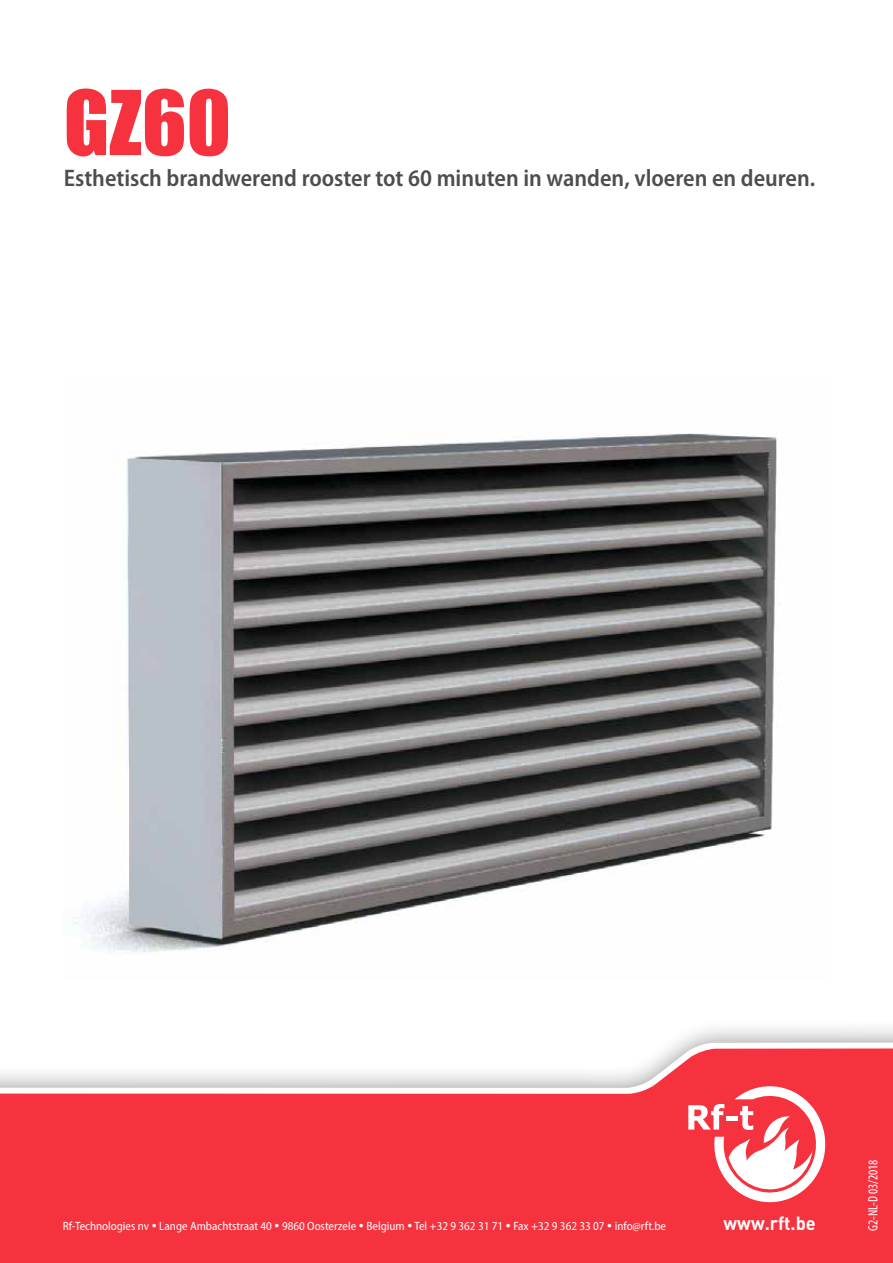
<style>
.page{position:relative;width:893px;height:1263px;background:#fff}
.page>*{position:absolute;margin:0;border:0;box-sizing:border-box;transform-origin:0 0}
.t1{font:82.5px "Impact";color:#f7323f}
.t2{font:600 semi-condensed 24px "Myriad Pro";color:#4d4d4f}
.t3{font:700 18.9px "DIN";color:#fff;scale:.96 1}
.t4{font:condensed 13.5px "Myriad Pro";letter-spacing:-.005em;color:#fff}
.t5{font:semi-condensed 12px "Myriad Pro";color:#fff}
</style>
<div class="page">
<div style="left:0;top:1019px;width:893px;height:244px;background:#231f20;opacity:.5"></div>
<svg style="left:0;top:1042px;width:893px;height:6px"></svg>
<svg style="left:0;top:1048px;width:893px;height:215px;background:#f6545f"></svg>
<svg style="left:688px;top:1082px;width:143px;height:126px"></svg>
<img style="left:73px;top:433px;width:704px;height:519px">
<h1 class="t1" style="left:64px;top:59px;width:169px">GZ60</h1>
<h2 class="t2" style="left:64px;top:163px;width:753px">Esthetisch brandwerend rooster tot 60 minuten in wanden, vloeren en deuren.</h2>
<p class="t5" style="left:63px;top:1218px;width:605px">Rf-Technologies nv • Lange Ambachtstraat 40 • 9860 Oosterzele • Belgium • Tel +32 9 362 31 71 • Fax +32 9 362 33 07 • info@rft.be</p>
<h3 class="t3" style="left:724px;top:1210px;width:97px">www.rft.be</h3>
<p class="t4" style="left:865px;top:1231px;width:73px;rotate:-90deg">G2-NL-D 03/2018</p>
</div>
